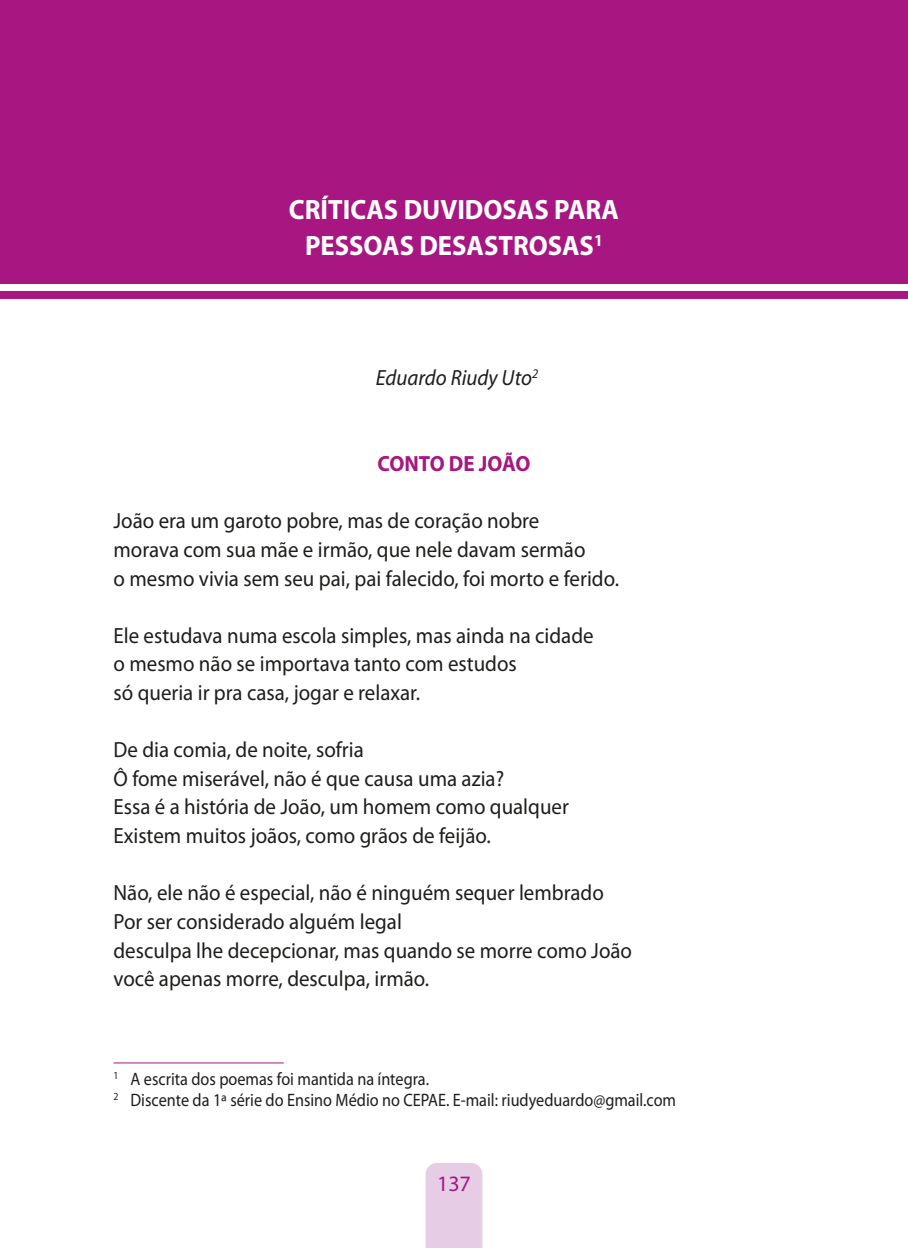
<style>
.page{position:relative;width:908px;height:1248px;background:#fff}
.page>*{position:absolute;margin:0;border:0;box-sizing:border-box;transform-origin:0 0}
.t1{font:700 28px/36.4px "Myriad Pro";color:#fff;text-align:center;scale:.95 1}
.t2{font:22px/28.6px "Myriad Pro";color:#1d1d1b;scale:.95 1}
.t3{font:italic 22px "Myriad Pro";color:#1d1d1b;scale:.95 1}
.t4{font:700 22px "Myriad Pro";letter-spacing:-.01em;color:#a71681;scale:.95 1}
.t5{font:22px "Myriad Pro";color:#a71681}
.t6{font:18px/21.6px "Myriad Pro";color:#1d1d1b;scale:.9 1}
</style>
<div class="page">
<div style="left:0;top:0;width:907px;height:283px;background:#a71681"></div>
<div style="left:425px;top:1163px;width:57px;height:84px;background:#e6cce4"></div>
<div style="left:0;top:291px;width:907px;height:8px;background:#a71681"></div>
<hr style="left:113px;top:1062px;width:170px;height:1px;background:#a71681">
<p class="t1" style="left:289px;top:190px;width:349px">CRÍTICAS DUVIDOSAS PARA<br>PESSOAS DESASTROSAS<sup>1</sup></p>
<p class="t3" style="left:369px;top:364px;width:179px"><sup>1</sup>Eduardo Riudy Uto<sup>2</sup></p>
<p class="t4" style="left:377px;top:449px;width:162px">CONTO DE JOÃO</p>
<p class="t2" style="left:113px;top:506px;width:533px">João era um garoto pobre, mas de coração nobre<br>morava com sua mãe e irmão, que nele davam sermão<br>o mesmo vivia sem seu pai, pai falecido, foi morto e ferido.</p>
<p class="t2" style="left:113px;top:620px;width:506px">Ele estudava numa escola simples, mas ainda na cidade o mesmo não se importava tanto com estudos<br>só queria ir pra casa, jogar e relaxar.</p>
<p class="t2" style="left:113px;top:735px;width:480px">De dia comia, de noite, sofria<br>Ô fome miserável, não é que causa uma azia?<br>Essa é a história de João, um homem como qualquer Existem muitos joãos, como grãos de feijão.</p>
<p class="t2" style="left:113px;top:878px;width:547px">Não, ele não é especial, não é ninguém sequer lembrado Por ser considerado alguém legal<br>desculpa lhe decepcionar, mas quando se morre como João você apenas morre, desculpa, irmão.</p>
<p class="t6" style="left:113px;top:1067px;width:626px"><sup>1</sup> A escrita dos poemas foi mantida na íntegra.<br><sup>2</sup> Discente da 1ª série do Ensino Médio no CEPAE. E-mail: riudyeduardo@gmail.com</p>
<p class="t5" style="left:437px;top:1169px;width:35px">137</p>
</div>
